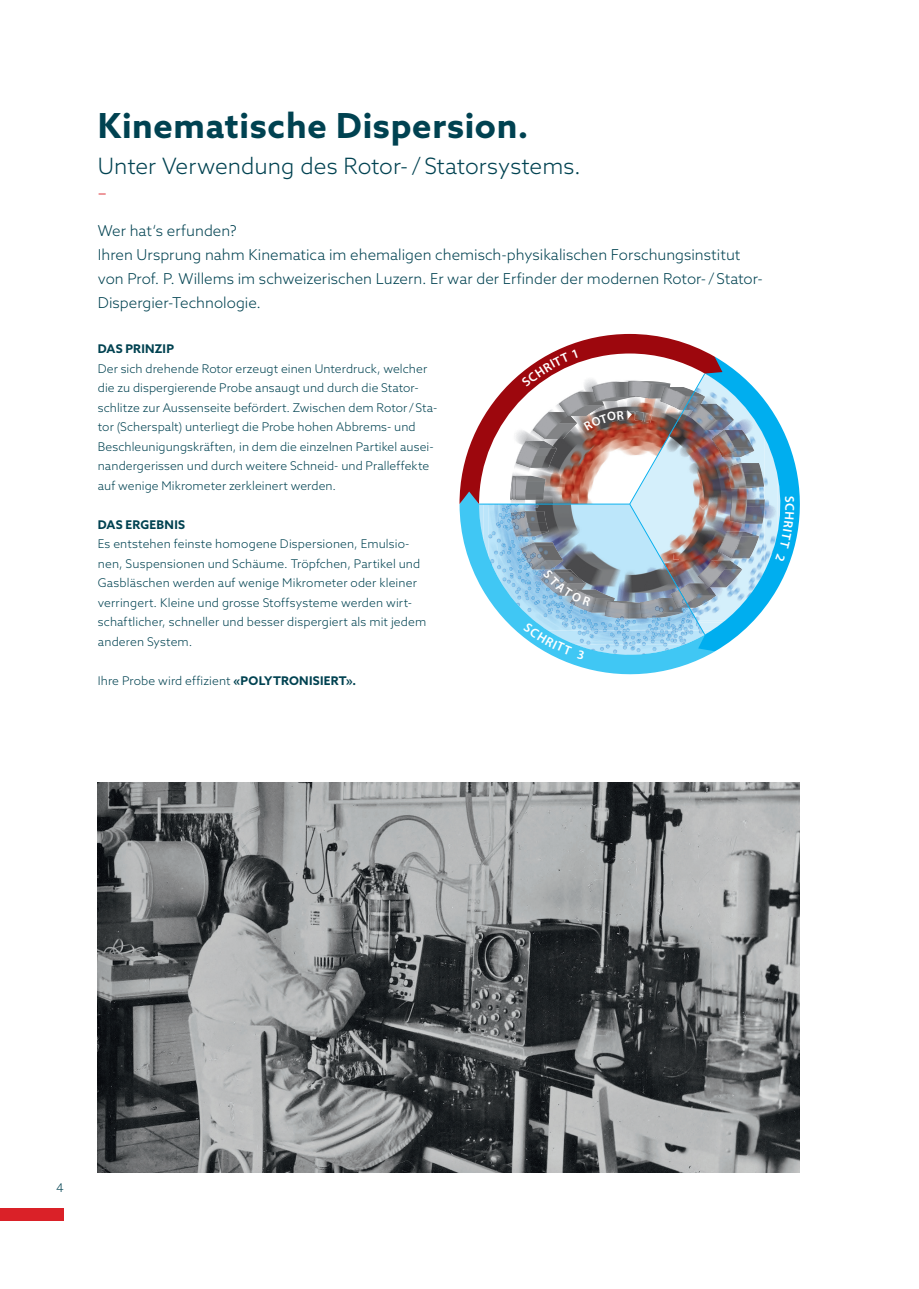
<style>
.page{position:relative;width:919px;height:1289px;background:#fff}
.page>*{position:absolute;margin:0;border:0;box-sizing:border-box;transform-origin:0 0}
.t1{font:700 34.5px "Azo Sans";letter-spacing:.02em;color:#004251}
.t2{font:300 22.5px "Azo Sans";color:#004251}
.t3{font:300 18px "Azo Sans";color:#da2128}
.t4{font:300 15px/24px "Azo Sans";color:#004251}
.t5{font:300 12px/19.5px "Azo Sans";letter-spacing:.01em;color:#004251}
.t6{font:700 12px "Azo Sans";letter-spacing:.025em;color:#004251}
.s1{font-weight:700}
</style>
<div class="page">
<img style="left:98px;top:782px;width:701px;height:390px">
<svg style="left:559px;top:659px;width:141px;height:16px;fill:#40c7f4"></svg>
<div style="left:0;top:1208px;width:64px;height:12px;background:#da2128"></div>
<img style="left:459px;top:334px;width:340px;height:325px">
<h1 class="t1" style="left:98px;top:103px;width:432px">Kinematische Dispersion.</h1>
<h2 class="t2" style="left:98px;top:151px;width:484px">Unter Verwendung des Rotor- / Statorsystems.</h2>
<h3 class="t3" style="left:98px;top:181px;width:10px">–</h3>
<p class="t4" style="left:98px;top:218px;width:666px">Wer hat‘s erfunden?<br>Ihren Ursprung nahm Kinematica im ehemaligen chemisch-physikalischen Forschungsinstitut von Prof. P. Willems im schweizerischen Luzern. Er war der Erfinder der modernen Rotor- /Stator-Dispergier-Technologie.</p>
<p class="t6" style="left:98px;top:341px;width:78px">DAS PRINZIP</p>
<p class="t5" style="left:98px;top:358px;width:341px">Der sich drehende Rotor erzeugt einen Unterdruck, welcher die zu dispergierende Probe ansaugt und durch die Stator&shy;schlitze zur Aussenseite befördert. Zwischen dem Rotor/Sta&shy;tor (Scherspalt) unterliegt die Probe hohen Abbrems- und Beschleunigungskräften, in dem die einzelnen Partikel ausei&shy;nandergerissen und durch weitere Schneid- und Pralleffekte auf wenige Mikrometer zerkleinert werden.</p>
<p class="t6" style="left:98px;top:516px;width:89px">DAS ERGEBNIS</p>
<p class="t5" style="left:98px;top:534px;width:330px">Es entstehen feinste homogene Dispersionen, Emulsio&shy;nen, Suspensionen und Schäume. Tröpfchen, Partikel und Gasbläschen werden auf wenige Mikrometer oder kleiner verringert. Kleine und grosse Stoffsysteme werden wirt&shy;schaftlicher, schneller und besser dispergiert als mit jedem anderen System.</p>
<p class="t5" style="left:98px;top:670px;width:260px">Ihre Probe wird effizient <span class="s1">«POLYTRONISIERT».</span></p>
<p class="t5" style="left:56px;top:1177px;width:9px">4</p>
</div>
